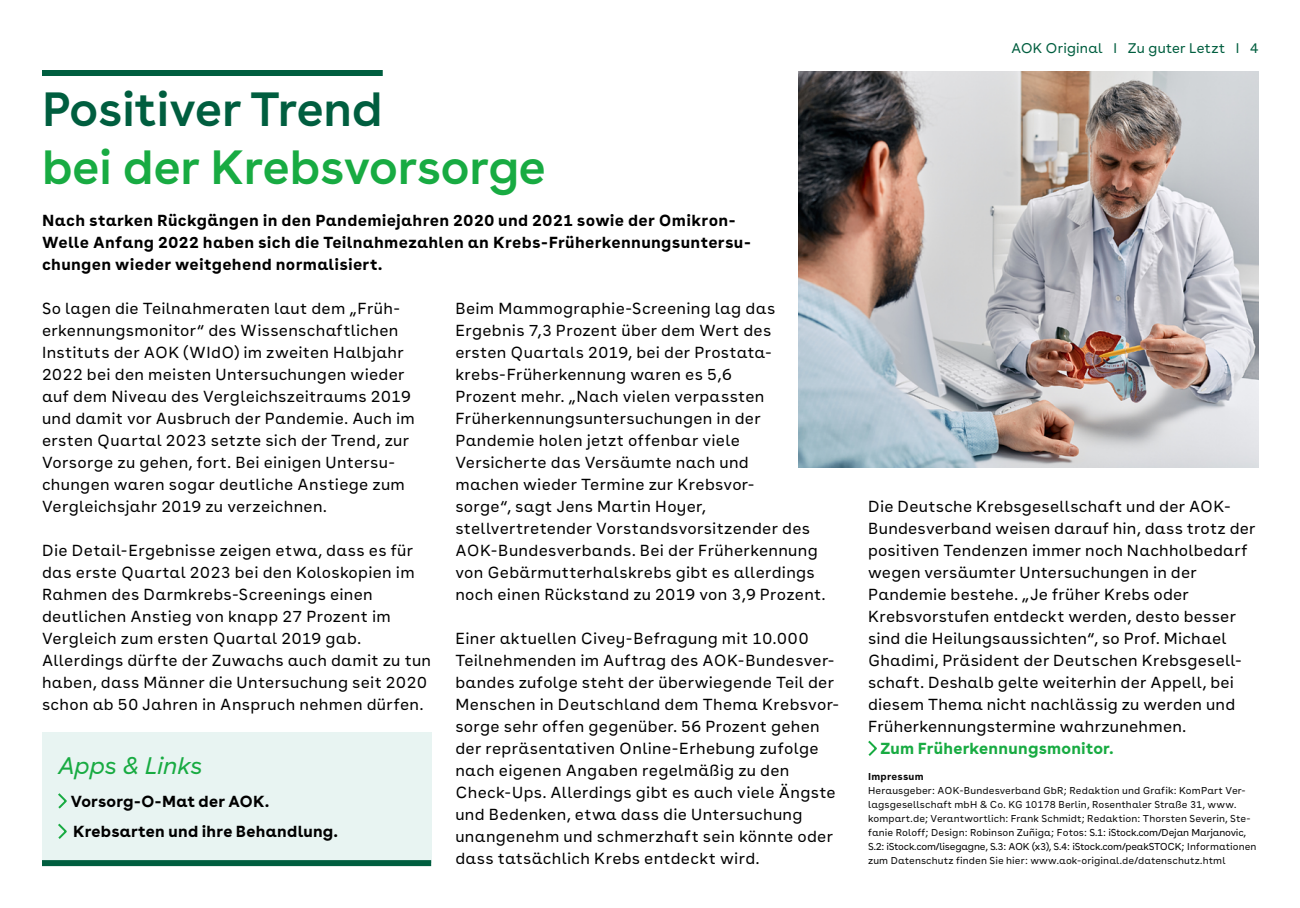
<style>
.page{position:relative;width:1300px;height:908px;background:#fff}
.page>*{position:absolute;margin:0;border:0;box-sizing:border-box;transform-origin:0 0}
.t1{font:600 48px "AOK Buenos Aires";color:#18ab42}
.t2{font:600 48px "AOK Buenos Aires";color:#005e3f}
.t3{font:italic 24px "AOK Buenos Aires";letter-spacing:-.005em;color:#18ab42}
.t4{font:16px/22px "AOK Buenos Aires Text";letter-spacing:.02em;color:#000}
.t5{font:700 16px/22px "AOK Buenos Aires Text";letter-spacing:.02em;color:#000}
.t6{font:700 16px/30.4px "AOK Buenos Aires";letter-spacing:.015em;color:#000}
.t7{font:700 16px "AOK Buenos Aires";letter-spacing:.015em;color:#18ab42}
.t8{font:14px "AOK Buenos Aires";letter-spacing:.02em;color:#005e3f}
.t9{font:10px/14px "AOK Buenos Aires Text";letter-spacing:.01em;color:#080808}
.t10{font:700 10px "AOK Buenos Aires Text";letter-spacing:.02em;color:#080808}
.s1{color:#000}
</style>
<div class="page">
<div style="left:42px;top:732px;width:389px;height:131px;background:#e8f4f2"></div>
<svg style="left:58px;top:793px;width:9px;height:16px"></svg>
<svg style="left:58px;top:823px;width:9px;height:16px"></svg>
<svg style="left:868px;top:740px;width:9px;height:16px"></svg>
<div style="left:42px;top:860px;width:389px;height:6px;background:#005e3f"></div>
<img style="left:798px;top:71px;width:461px;height:397px">
<div style="left:42px;top:70px;width:341px;height:6px;background:#005e3f"></div>
<h1 class="t2" style="left:42px;top:69px;width:342px">Positiver Trend</h1>
<h1 class="t1" style="left:42px;top:126px;width:505px">bei der Krebsvorsorge</h1>
<p class="t5" style="left:42px;top:208px;width:710px">Nach starken Rückgängen in den Pandemiejahren 2020 und 2021 sowie der Omikron-<br>Welle Anfang 2022 haben sich die Teilnahmezahlen an Krebs-Früherkennungsuntersu&shy;chungen wieder weitgehend normalisiert.</p>
<p class="t4" style="left:42px;top:296px;width:374px">So lagen die Teilnahmeraten laut dem „Früh&shy;erkennungsmonitor“ des Wissenschaftlichen Instituts der AOK (WIdO) im zweiten Halbjahr 2022 bei den meisten Untersuchungen wieder auf dem Niveau des Vergleichszeitraums 2019 und damit vor Ausbruch der Pandemie. Auch im ersten Quartal 2023 setzte sich der Trend, zur Vorsorge zu gehen, fort. Bei einigen Untersu&shy;chungen waren sogar deutliche Anstiege zum Vergleichsjahr 2019 zu verzeichnen.</p>
<p class="t4" style="left:42px;top:538px;width:391px">Die Detail-Ergebnisse zeigen etwa, dass es für das erste Quartal 2023 bei den Koloskopien im Rahmen des Darmkrebs-Screenings einen deutlichen Anstieg von knapp 27 Prozent im Vergleich zum ersten Quartal 2019 gab.<br>Allerdings dürfte der Zuwachs auch damit zu tun haben, dass Männer die Untersuchung seit 2020 schon ab 50 Jahren in Anspruch nehmen dürfen.</p>
<h2 class="t3" style="left:58px;top:746px;width:146px">Apps &amp; Links</h2>
<p class="t6" style="left:71px;top:784px;width:269px">Vorsorg-O-Mat der AOK.<br>Krebsarten und ihre Behandlung.</p>
<p class="t4" style="left:455px;top:296px;width:372px">Beim Mammographie-Screening lag das Ergebnis 7,3 Prozent über dem Wert des ersten Quartals 2019, bei der Prostata&shy;krebs-Früherkennung waren es 5,6<br>Prozent mehr. „Nach vielen verpassten Früherkennungsuntersuchungen in der Pandemie holen jetzt offenbar viele Versicherte das Versäumte nach und<br>machen wieder Termine zur Krebsvor-<br>sorge“, sagt Jens Martin Hoyer, stellvertretender Vorstandsvorsitzender des AOK-Bundesverbands. Bei der Früherkennung von Gebärmutterhalskrebs gibt es allerdings noch einen Rückstand zu 2019 von 3,9 Prozent.</p>
<p class="t4" style="left:455px;top:626px;width:385px">Einer aktuellen Civey-Befragung mit 10.000<br>Teilnehmenden im Auftrag des AOK-Bundesver&shy;bandes zufolge steht der überwiegende Teil der Menschen in Deutschland dem Thema Krebsvor&shy;sorge sehr offen gegenüber. 56 Prozent gehen der repräsentativen Online-Erhebung zufolge nach eigenen Angaben regelmäßig zu den Check-Ups. Allerdings gibt es auch viele Ängste und Bedenken, etwa dass die Untersuchung unangenehm und schmerzhaft sein könnte oder dass tatsächlich Krebs entdeckt wird.</p>
<p class="t8" style="left:1012px;top:36px;width:248px">AOK Original I Zu guter Letzt I 4</p>
<p class="t4" style="left:868px;top:494px;width:389px">Die Deutsche Krebsgesellschaft und der AOK-Bundesverband weisen darauf hin, dass trotz der positiven Tendenzen immer noch Nachholbedarf wegen versäumter Untersuchungen in der Pandemie bestehe. „Je früher Krebs oder Krebsvorstufen entdeckt werden, desto besser sind die Heilungsaussichten“, so Prof. Michael Ghadimi, Präsident der Deutschen Krebsgesell&shy;schaft. Deshalb gelte weiterhin der Appell, bei diesem Thema nicht nachlässig zu werden und Früherkennungstermine wahrzunehmen.</p>
<p class="t7" style="left:880px;top:735px;width:234px">Zum Früherkennungsmonitor.</p>
<p class="t10" style="left:868px;top:768px;width:57px">Impressum</p>
<p class="t9" style="left:868px;top:782px;width:390px">Herausgeber: AOK-Bundesverband GbR; Redaktion und Grafik: KomPart Ver&shy;lagsgesellschaft mbH &amp; Co. KG 10178 Berlin, Rosenthaler Straße 31, www. kompart.de; Verantwortlich: Frank Schmidt; Redaktion: Thorsten Severin, Ste&shy;fanie Roloff; Design: Robinson Zuñiga; Fotos: <span class="s1">S.1: iStock.com/Dejan Marjanovic, S.2: iStock.com/lisegagne, S.3: AOK (x3), S.4: iStock.com/peakSTOCK;</span> Informationen zum Datenschutz finden Sie hier: www.aok-original.de/datenschutz.html</p>
</div>
